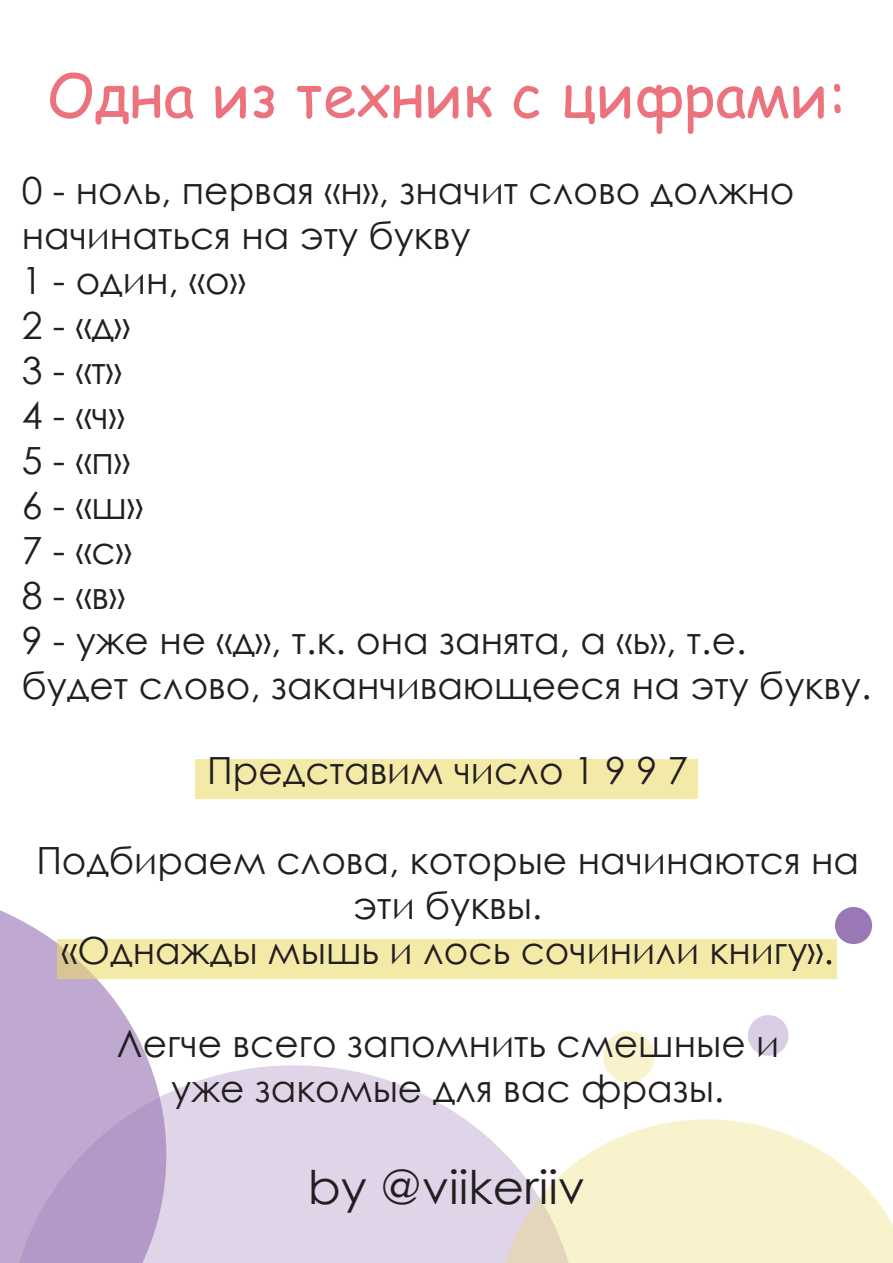
<style>
.page{position:relative;width:893px;height:1263px;background:#fff}
.page>*{position:absolute;margin:0;border:0;box-sizing:border-box;transform-origin:0 0}
.t1{font:60px "Comic Sans MS";color:#ec727d}
.t2{font:46.5px "Century Gothic";color:#231f20;scale:1.04 1}
.t3{font:37.5px/45px "Century Gothic";color:#231f20;text-align:center}
</style>
<div class="page">
<div style="left:196px;top:759px;width:502px;height:39px;background:#f4eaa8"></div>
<svg style="left:0;top:910px;width:166px;height:353px;fill:#bfa9d0"></svg>
<svg style="left:9px;top:1065px;width:490px;height:198px;background:#d5c7e0"></svg>
<svg style="left:499px;top:1119px;width:394px;height:144px;fill:#f8f3cc"></svg>
<div style="left:603px;top:1031px;width:51px;height:51px;background:#f8f3cc;border-radius:50%"></div>
<div style="left:748px;top:1015px;width:40px;height:41px;background:#dacee4;border-radius:50%"></div>
<div style="left:835px;top:907px;width:37px;height:37px;background:#9a77b5;border-radius:50%"></div>
<div style="left:57px;top:940px;width:779px;height:39px;background:#f4eaa8"></div>
<h1 class="t1" style="left:47px;top:51px;width:801px">Одна из техник с цифрами:</h1>
<p class="t3" style="left:22px;top:168px;width:851px;text-align:left">0 - ноль, первая «н», значит слово должно начинаться на эту букву<br>1 - один, «о»<br>2 - «д»<br>3 - «т»<br>4 - «ч»<br>5 - «п»<br>6 - «ш»<br>7 - «с»<br>8 - «в»<br>9 - уже не «д», т.к. она занята, а «ь», т.е.<br>будет слово, заканчивающееся на эту букву.</p>
<p class="t3" style="left:207px;top:747px;width:483px">Представим число 1 9 9 7</p>
<p class="t3" style="left:36px;top:837px;width:824px">Подбираем слова, которые начинаются на эти буквы.<br>«Однажды мышь и лось сочинили книгу».</p>
<p class="t3" style="left:116px;top:1020px;width:664px">Легче всего запомнить смешные и уже закомые для вас фразы.</p>
<p class="t2" style="left:308px;top:1155px;width:268px">by @viikeriiv</p>
</div>
